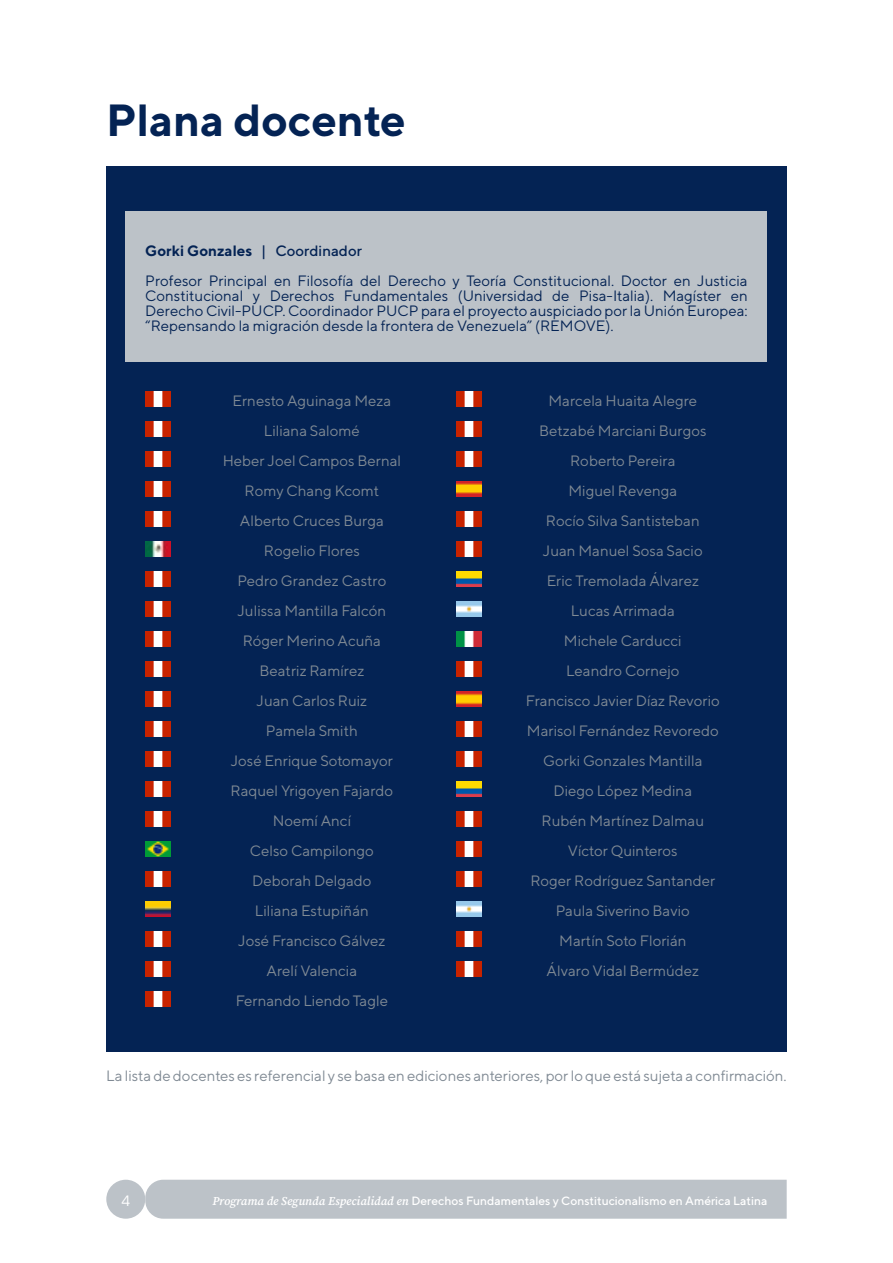
<style>
.page{position:relative;width:893px;height:1263px;background:#fff}
.page>*{position:absolute;margin:0;border:0;box-sizing:border-box;transform-origin:0 0}
.t1{font:700 45px "TT Norms";color:#042354}
.t2{font:15px/30px "TT Norms";color:#808a94;text-align:center}
.t3{font:15px/15px "TT Norms";color:#042354}
.t4{font:15px "TT Norms";color:#fff}
.t5{font:500 12px "TT Norms";color:#fff}
.s1{font-weight:700}
.s2{font-weight:500}
.s3{font-family:"Source Serif Pro";font-weight:600;font-style:italic}
</style>
<div class="page">
<div style="left:145px;top:1180px;width:642px;height:39px;background:#bcc2c8"></div>
<div style="left:106px;top:1180px;width:39px;height:39px;background:#bcc2c8;border-radius:50%"></div>
<div style="left:106px;top:166px;width:681px;height:885px;background:#042354"></div>
<div style="left:126px;top:211px;width:641px;height:150px;background:#bcc2c8"></div>
<img style="left:145px;top:841px;width:25px;height:15px">
<img style="left:145px;top:901px;width:25px;height:15px">
<img style="left:145px;top:931px;width:25px;height:15px">
<img style="left:145px;top:961px;width:25px;height:15px">
<img style="left:145px;top:991px;width:25px;height:15px">
<img style="left:145px;top:541px;width:25px;height:15px">
<img style="left:145px;top:871px;width:25px;height:15px">
<img style="left:145px;top:811px;width:25px;height:15px">
<img style="left:145px;top:691px;width:25px;height:15px">
<img style="left:145px;top:511px;width:25px;height:15px">
<img style="left:145px;top:751px;width:25px;height:15px">
<img style="left:145px;top:631px;width:25px;height:15px">
<img style="left:145px;top:451px;width:25px;height:15px">
<img style="left:145px;top:781px;width:25px;height:15px">
<img style="left:145px;top:661px;width:25px;height:15px">
<img style="left:145px;top:481px;width:25px;height:15px">
<img style="left:145px;top:721px;width:25px;height:15px">
<img style="left:145px;top:601px;width:25px;height:15px">
<img style="left:145px;top:421px;width:25px;height:15px">
<img style="left:145px;top:571px;width:25px;height:15px">
<img style="left:145px;top:391px;width:25px;height:15px">
<img style="left:456px;top:451px;width:25px;height:15px">
<img style="left:456px;top:481px;width:25px;height:15px">
<img style="left:456px;top:571px;width:25px;height:15px">
<img style="left:456px;top:781px;width:25px;height:15px">
<img style="left:456px;top:601px;width:25px;height:15px">
<img style="left:456px;top:901px;width:25px;height:15px">
<img style="left:456px;top:631px;width:25px;height:15px">
<img style="left:456px;top:691px;width:25px;height:15px">
<img style="left:456px;top:541px;width:25px;height:15px">
<img style="left:456px;top:391px;width:25px;height:15px">
<img style="left:456px;top:751px;width:25px;height:15px">
<img style="left:456px;top:421px;width:25px;height:15px">
<img style="left:456px;top:841px;width:25px;height:15px">
<img style="left:456px;top:511px;width:25px;height:15px">
<img style="left:456px;top:811px;width:25px;height:15px">
<img style="left:456px;top:871px;width:25px;height:15px">
<img style="left:456px;top:931px;width:25px;height:15px">
<img style="left:456px;top:961px;width:25px;height:15px">
<img style="left:456px;top:661px;width:25px;height:15px">
<img style="left:456px;top:721px;width:25px;height:15px">
<h1 class="t1" style="left:106px;top:92px;width:301px">Plana docente</h1>
<p class="t3" style="left:145px;top:236px;width:604px;line-height:30px"><span class="s1">Gorki Gonzales</span> <span class="s2">| Coordinador<br></span>Profesor Principal en Filosofía del Derecho y Teoría Constitucional. Doctor en Justicia</p>
<p class="t3" style="left:145px;top:288px;width:604px;text-align:justify">Constitucional y Derechos Fundamentales (Universidad de Pisa-Italia). Magíster en Derecho Civil-PUCP. Coordinador PUCP para el proyecto auspiciado por la Unión Europea: “Repensando la migración desde la frontera de Venezuela” (REMOVE).</p>
<p class="t2" style="left:233px;top:386px;width:160px">Ernesto Aguinaga Meza</p>
<p class="t2" style="left:548px;top:386px;width:150px">Marcela Huaita Alegre</p>
<p class="t2" style="left:264px;top:416px;width:97px">Liliana Salomé</p>
<p class="t2" style="left:539px;top:416px;width:169px">Betzabé Marciani Burgos</p>
<p class="t2" style="left:223px;top:446px;width:180px">Heber Joel Campos Bernal</p>
<p class="t2" style="left:570px;top:446px;width:107px">Roberto Pereira</p>
<p class="t2" style="left:245px;top:476px;width:136px">Romy Chang Kcomt</p>
<p class="t2" style="left:568px;top:476px;width:110px">Miguel Revenga</p>
<p class="t2" style="left:240px;top:506px;width:145px">Alberto Cruces Burga</p>
<p class="t2" style="left:546px;top:506px;width:155px">Rocío Silva Santisteban</p>
<p class="t2" style="left:264px;top:536px;width:97px">Rogelio Flores</p>
<p class="t2" style="left:543px;top:536px;width:161px">Juan Manuel Sosa Sacio</p>
<p class="t2" style="left:237px;top:566px;width:151px;text-align:left">Pedro Grandez Castro<br>Julissa Mantilla Falcón</p>
<p class="t2" style="left:547px;top:566px;width:154px">Eric Tremolada Álvarez</p>
<p class="t2" style="left:571px;top:596px;width:105px">Lucas Arrimada</p>
<p class="t2" style="left:243px;top:626px;width:140px">Róger Merino Acuña</p>
<p class="t2" style="left:564px;top:626px;width:119px">Michele Carducci</p>
<p class="t2" style="left:259px;top:656px;width:106px">Beatriz Ramírez</p>
<p class="t2" style="left:566px;top:656px;width:115px">Leandro Cornejo</p>
<p class="t2" style="left:257px;top:686px;width:112px">Juan Carlos Ruiz</p>
<p class="t2" style="left:526px;top:686px;width:196px">Francisco Javier Díaz Revorio</p>
<p class="t2" style="left:266px;top:716px;width:94px">Pamela Smith</p>
<p class="t2" style="left:527px;top:716px;width:193px">Marisol Fernández Revoredo</p>
<p class="t2" style="left:231px;top:746px;width:164px">José Enrique Sotomayor</p>
<p class="t2" style="left:543px;top:746px;width:161px">Gorki Gonzales Mantilla</p>
<p class="t2" style="left:231px;top:776px;width:164px">Raquel Yrigoyen Fajardo</p>
<p class="t2" style="left:554px;top:776px;width:140px">Diego López Medina</p>
<p class="t2" style="left:273px;top:806px;width:80px">Noemí Ancí</p>
<p class="t2" style="left:542px;top:806px;width:164px">Rubén Martínez Dalmau</p>
<p class="t2" style="left:250px;top:836px;width:126px">Celso Campilongo</p>
<p class="t2" style="left:568px;top:836px;width:111px">Víctor Quinteros</p>
<p class="t2" style="left:252px;top:866px;width:121px">Deborah Delgado</p>
<p class="t2" style="left:530px;top:866px;width:186px">Roger Rodríguez Santander</p>
<p class="t2" style="left:255px;top:896px;width:115px">Liliana Estupiñán</p>
<p class="t2" style="left:556px;top:896px;width:136px">Paula Siverino Bavio</p>
<p class="t2" style="left:236px;top:926px;width:154px">José Francisco Gálvez<br>Arelí Valencia<br>Fernando Liendo Tagle</p>
<p class="t2" style="left:547px;top:926px;width:154px">Martín Soto Florián<br>Álvaro Vidal Bermúdez</p>
<p class="t2" style="left:106px;top:1061px;width:682px">La lista de docentes es referencial y se basa en ediciones anteriores, por lo que está sujeta a confirmación.</p>
<p class="t4" style="left:121px;top:1192px;width:10px">4</p>
<p class="t5" style="left:212px;top:1193px;width:556px"><span class="s3">Programa de Segunda Especialidad en</span> Derechos Fundamentales y Constitucionalismo en América Latina</p>
</div>
